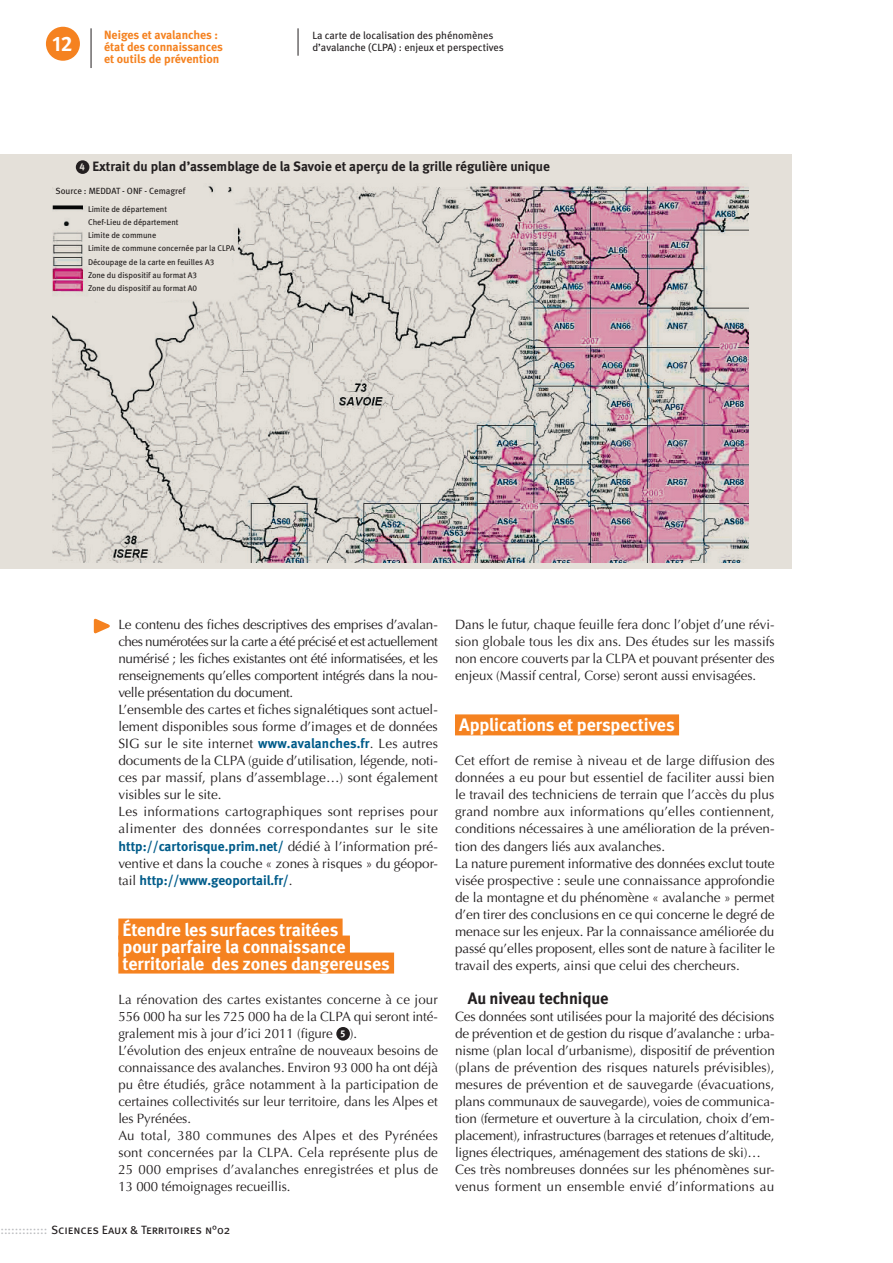
<style>
.page{position:relative;width:893px;height:1263px;background:#fff}
.page>*{position:absolute;margin:0;border:0;box-sizing:border-box;transform-origin:0 0}
.t1{font:21px "Meta Bold Caps Expert";color:#fff}
.H1_L2{font:18px "Meta Bold LF";letter-spacing:-.01em;color:#fff}
.H1_L1{font:18px "Meta Bold LF";letter-spacing:-.01em;color:#fff}
.t2{font:16.5px "Meta Bold LF";color:#231f20}
.t3{font:13.5px/17px "Optima";letter-spacing:-.005em;color:#231f20;text-align:justify}
.titre_tableau{font:13.5px "Meta Bold LF";color:#231f20}
.t4{font:700 12px/12px "Meta";color:#f58220}
.t5{font:12px "Meta Book Caps";letter-spacing:-.005em;color:#231f20}
.t6{font:10.5px/12px "Meta Book LF";color:#231f20}
.t7{font:9.75px "Meta Bold LF";color:#fff}
.t8{font:9.75px "Meta Bold LF";color:#e4e0d9}
.t9{font:9px "Meta Book LF";color:#231f20}
.t10{font:8.25px/13px "Meta Book LF";color:#231f20}
.s1{font-family:"Meta Bold LF";color:#005c8a}
.s2{color:#bcbdc0}
</style>
<div class="page">
<div style="left:0;top:154px;width:792px;height:414px;background:#e4e0d9"></div>
<div style="left:118px;top:918px;width:225px;height:21px;background:#f58220"></div>
<div style="left:118px;top:935px;width:232px;height:21px;background:#f58220"></div>
<div style="left:118px;top:952px;width:276px;height:21px;background:#f58220"></div>
<div style="left:336px;top:1027px;width:14px;height:13px;background:#231f20;border-radius:50%"></div>
<div style="left:455px;top:714px;width:224px;height:21px;background:#f58220"></div>
<svg style="left:93px;top:618px;width:17px;height:16px"></svg>
<div style="left:76px;top:160px;width:13px;height:14px;background:#231f20;border-radius:50%"></div>
<img style="left:53px;top:186px;width:696px;height:377px">
<div style="left:59px;top:195px;width:41px;height:9px;background:#e4e0d9"></div>
<svg style="left:92px;top:209px;width:140px;height:102px"></svg>
<div style="left:46px;top:27px;width:34px;height:34px;background:#f58220;border-radius:50%"></div>
<hr style="left:91px;top:28px;width:1px;height:40px;background:#231f20">
<svg style="left:298px;top:28px;width:1px;height:28px"></svg>
<h1 class="t1" style="left:52px;top:31px;width:22px">12</h1>
<p class="t4" style="left:104px;top:29px;width:120px">Neiges et avalanches : état des connaissances et outils de prévention</p>
<p class="t6" style="left:312px;top:29px;width:193px">La carte de localisation des phénomènes d’avalanche (CLPA) : enjeux et perspectives</p>
<p class="t8" style="left:80px;top:161px;width:7px">4</p>
<p class="titre_tableau" style="left:92px;top:158px;width:459px">Extrait du plan d’assemblage de la Savoie et aperçu de la grille régulière unique</p>
<p class="t10" style="left:88px;top:203px;width:148px">Limite de département<br>Chef-Lieu de département<br>Limite de commune<br>Limite de commune concernée par la CLPA<br>Découpage de la carte en feuilles A3<br>Zone du dispositif au format A3<br>Zone du dispositif au format A0</p>
<p class="t9" style="left:56px;top:185px;width:132px">Source : MEDDAT - ONF - Cemagref</p>
<p class="t3" style="left:118px;top:616px;width:321px">Le contenu des fiches descriptives des emprises d’avalan&shy;ches numérotées sur la carte a été précisé et est actuellement numérisé ; les fiches existantes ont été informatisées, et les renseignements qu’elles comportent intégrés dans la nou&shy;velle présentation du document.</p>
<p class="t3" style="left:118px;top:701px;width:321px">L’ensemble des cartes et fiches signalétiques sont actuel&shy;lement disponibles sous forme d’images et de données SIG sur le site internet <span class="s1">www.avalanches.fr</span>. Les autres documents de la CLPA (guide d’utilisation, légende, noti&shy;ces par massif, plans d’assemblage…) sont également visibles sur le site.</p>
<p class="t3" style="left:118px;top:804px;width:321px">Les informations cartographiques sont reprises pour alimenter des données correspondantes sur le site <span class="s1">http://cartorisque.prim.net/</span> dédié à l’information pré&shy;ventive et dans la couche « zones à risques » du géopor&shy;tail <span class="s1">http://www.geoportail.fr/</span>.</p>
<p class="H1_L1" style="left:123px;top:918px;width:217px">Étendre les surfaces traitées</p>
<p class="H1_L2" style="left:123px;top:935px;width:224px">pour parfaire la connaissance</p>
<p class="H1_L2" style="left:123px;top:952px;width:269px">territoriale des zones dangereuses</p>
<p class="t3" style="left:118px;top:991px;width:321px">La rénovation des cartes existantes concerne à ce jour 556 000 ha sur les 725 000 ha de la CLPA qui seront inté&shy;gralement mis à jour d’ici 2011 (figure</p>
<p class="t7" style="left:340px;top:1027px;width:7px">5</p>
<p class="t3" style="left:350px;top:1025px;width:9px">).</p>
<p class="t3" style="left:118px;top:1042px;width:321px">L’évolution des enjeux entraîne de nouveaux besoins de connaissance des avalanches. Environ 93 000 ha ont déjà pu être étudiés, grâce notamment à la participation de certaines collectivités sur leur territoire, dans les Alpes et les Pyrénées.</p>
<p class="t3" style="left:118px;top:1127px;width:321px">Au total, 380 communes des Alpes et des Pyrénées sont concernées par la CLPA. Cela représente plus de 25 000 emprises d’avalanches enregistrées et plus de 13 000 témoignages recueillis.</p>
<p class="t5" style="left:0;top:1223px;width:231px"><span class="s2">:::::::::::::</span> Sciences Eaux &amp; Territoires n°02</p>
<p class="t3" style="left:455px;top:616px;width:321px">Dans le futur, chaque feuille fera donc l’objet d’une révi&shy;sion globale tous les dix ans. Des études sur les massifs non encore couverts par la CLPA et pouvant présenter des enjeux (Massif central, Corse) seront aussi envisagées.</p>
<h1 class="H1_L2" style="left:459px;top:714px;width:217px">Applications et perspectives</h1>
<p class="t3" style="left:455px;top:753px;width:321px">Cet effort de remise à niveau et de large diffusion des données a eu pour but essentiel de faciliter aussi bien le travail des techniciens de terrain que l’accès du plus grand nombre aux informations qu’elles contiennent, conditions nécessaires à une amélioration de la préven&shy;tion des dangers liés aux avalanches.</p>
<p class="t3" style="left:455px;top:855px;width:321px">La nature purement informative des données exclut toute visée prospective : seule une connaissance approfondie de la montagne et du phénomène « avalanche » permet d’en tirer des conclusions en ce qui concerne le degré de menace sur les enjeux. Par la connaissance améliorée du passé qu’elles proposent, elles sont de nature à faciliter le travail des experts, ainsi que celui des chercheurs.</p>
<h2 class="t2" style="left:468px;top:988px;width:142px">Au niveau technique</h2>
<p class="t3" style="left:455px;top:1008px;width:321px">Ces données sont utilisées pour la majorité des décisions de prévention et de gestion du risque d’avalanche : urba&shy;nisme (plan local d’urbanisme), dispositif de prévention (plans de prévention des risques naturels prévisibles), mesures de prévention et de sauvegarde (évacuations, plans communaux de sauvegarde), voies de communica&shy;tion (fermeture et ouverture à la circulation, choix d’em&shy;placement), infrastructures (barrages et retenues d’altitude, lignes électriques, aménagement des stations de ski)…</p>
<p class="t3" style="left:455px;top:1161px;width:321px">Ces très nombreuses données sur les phénomènes sur&shy;venus forment un ensemble envié d’informations au</p>
</div>
